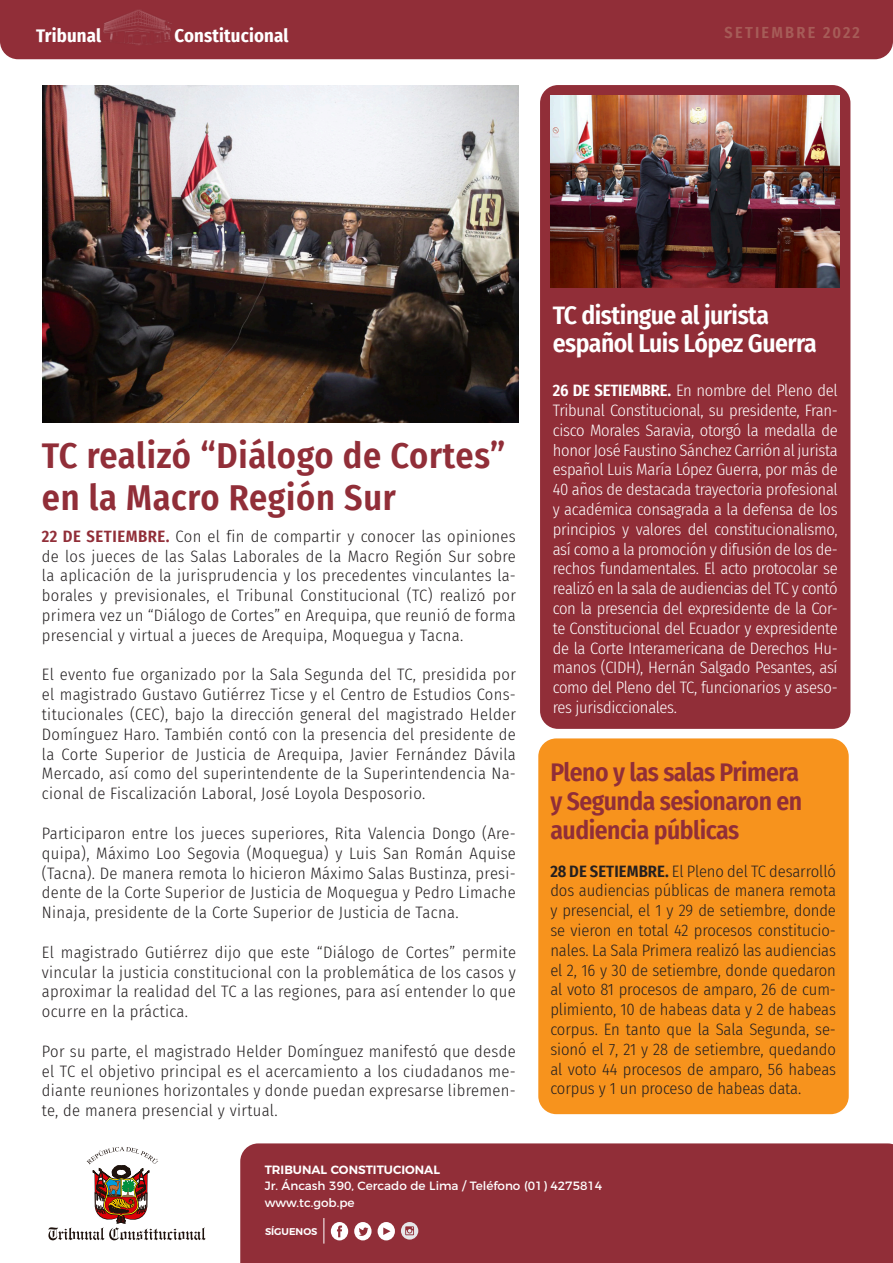
<style>
.page{position:relative;width:893px;height:1263px;background:#fff}
.page>*{position:absolute;margin:0;border:0;box-sizing:border-box;transform-origin:0 0}
.t1{font:600 36px/42px "Fira Sans Condensed";letter-spacing:.02em;color:#912e38}
.t2{font:600 25.5px/29px "Fira Sans Condensed";letter-spacing:-.02em;color:#912e38}
.t3{font:600 25.5px/29px "Fira Sans Condensed";letter-spacing:-.02em;color:#fff}
.t4{font:700 18.6px "Fira Sans Condensed";letter-spacing:.01em;color:#fff}
.t5{font:300 16.5px/19.8px "Fira Sans Condensed";letter-spacing:.02em;color:#231f20;text-align:justify}
.t6{font:300 16.5px/19.8px "Fira Sans Condensed";letter-spacing:-.02em;color:#fff;text-align:justify}
.t7{font:600 16.05px "Fira Sans Condensed";letter-spacing:.14em;color:#a65c58}
.t8{font:12px "Montserrat";color:#fff}
.t9{font:600 12px "Montserrat";color:#fff}
.t10{font:600 9.75px "Montserrat";color:#fff}
.s1{font-weight:600;color:#912e38}
.s2{font-weight:600}
</style>
<div class="page">
<svg style="left:48px;top:1147px;width:158px;height:93px"></svg>
<div style="left:240px;top:1143px;width:653px;height:120px;background:#912e38"></div>
<div style="left:354px;top:1222px;width:18px;height:18px;background:#fff;border-radius:50%"></div>
<div style="left:331px;top:1222px;width:17px;height:18px;background:#fff;border-radius:50%"></div>
<div style="left:378px;top:1222px;width:17px;height:18px;background:#fff;border-radius:50%"></div>
<svg style="left:324px;top:1218px;width:1px;height:25px"></svg>
<svg style="left:359px;top:1227px;width:9px;height:9px"></svg>
<svg style="left:337px;top:1225px;width:5px;height:12px"></svg>
<svg style="left:383px;top:1227px;width:7px;height:8px"></svg>
<div style="left:401px;top:1222px;width:17px;height:17px;background:#e6e7e9;border-radius:50%"></div>
<svg style="left:405px;top:1226px;width:9px;height:9px"></svg>
<div style="left:538px;top:738px;width:311px;height:376px;background:#f7931d;border-radius:18px"></div>
<div style="left:540px;top:85px;width:310px;height:644px;background:#912e38;border-radius:18px"></div>
<div style="left:0;top:0;width:893px;height:59px;background:#912e38"></div>
<img style="left:103px;top:9px;width:71px;height:37px">
<img style="left:43px;top:85px;width:476px;height:338px">
<img style="left:551px;top:95px;width:289px;height:193px">
<p class="t4" style="left:36px;top:20px;width:67px">Tribunal</p>
<p class="t4" style="left:175px;top:20px;width:115px">Constitucional</p>
<p class="t7" style="left:725px;top:20px;width:137px">SETIEMBRE 2022</p>
<p class="t1" style="left:42px;top:432px;width:465px">TC realizó “Diálogo de Cortes” en la Macro Región Sur</p>
<p class="t5" style="left:42px;top:526px;width:476px"><span class="s1">22 DE SETIEMBRE.</span> Con el fin de compartir y conocer las opiniones de los jueces de las Salas Laborales de la Macro Región Sur sobre la aplicación de la jurisprudencia y los precedentes vinculantes la&shy;borales y previsionales, el Tribunal Constitucional (TC) realizó por primera vez un “Diálogo de Cortes” en Arequipa, que reunió de forma presencial y virtual a jueces de Arequipa, Moquegua y Tacna.</p>
<p class="t5" style="left:42px;top:665px;width:476px">El evento fue organizado por la Sala Segunda del TC, presidida por el magistrado Gustavo Gutiérrez Ticse y el Centro de Estudios Cons&shy;titucionales (CEC), bajo la dirección general del magistrado Helder Domínguez Haro. También contó con la presencia del presidente de la Corte Superior de Justicia de Arequipa, Javier Fernández Dávila Mercado, así como del superintendente de la Superintendencia Na&shy;cional de Fiscalización Laboral, José Loyola Desposorio.</p>
<p class="t5" style="left:42px;top:823px;width:476px">Participaron entre los jueces superiores, Rita Valencia Dongo (Are&shy;quipa), Máximo Loo Segovia (Moquegua) y Luis San Román Aquise (Tacna). De manera remota lo hicieron Máximo Salas Bustinza, presi&shy;dente de la Corte Superior de Justicia de Moquegua y Pedro Limache Ninaja, presidente de la Corte Superior de Justicia de Tacna.</p>
<p class="t5" style="left:42px;top:942px;width:476px">El magistrado Gutiérrez dijo que este “Diálogo de Cortes” permite vincular la justicia constitucional con la problemática de los casos y aproximar la realidad del TC a las regiones, para así entender lo que ocurre en la práctica.</p>
<p class="t5" style="left:42px;top:1041px;width:476px">Por su parte, el magistrado Helder Domínguez manifestó que desde el TC el objetivo principal es el acercamiento a los ciudadanos me&shy;diante reuniones horizontales y donde puedan expresarse libremen&shy;te, de manera presencial y virtual.</p>
<p class="t3" style="left:553px;top:299px;width:266px">TC distingue al jurista español Luis López Guerra</p>
<p class="t6" style="left:553px;top:380px;width:286px"><span class="s2">26 DE SETIEMBRE.</span> En nombre del Pleno del Tribunal Constitucional, su presidente, Fran&shy;cisco Morales Saravia, otorgó la medalla de honor José Faustino Sánchez Carrión al jurista español Luis María López Guerra, por más de 40 años de destacada trayectoria profesional y académica consagrada a la defensa de los principios y valores del constitucionalismo, así como a la promoción y difusión de los de&shy;rechos fundamentales. El acto protocolar se realizó en la sala de audiencias del TC y contó con la presencia del expresidente de la Cor&shy;te Constitucional del Ecuador y expresidente de la Corte Interamericana de Derechos Hu&shy;manos (CIDH), Hernán Salgado Pesantes, así como del Pleno del TC, funcionarios y aseso&shy;res jurisdiccionales.</p>
<p class="t2" style="left:550px;top:756px;width:253px">Pleno y las salas Primera y Segunda sesionaron en audiencia públicas</p>
<p class="t5" style="left:550px;top:861px;width:287px"><span class="s2">28 DE SETIEMBRE.</span> El Pleno del TC desarrolló dos audiencias públicas de manera remota y presencial, el 1 y 29 de setiembre, donde se vieron en total 42 procesos constitucio&shy;nales. La Sala Primera realizó las audiencias el 2, 16 y 30 de setiembre, donde quedaron al voto 81 procesos de amparo, 26 de cum&shy;plimiento, 10 de habeas data y 2 de habeas corpus. En tanto que la Sala Segunda, se&shy;sionó el 7, 21 y 28 de setiembre, quedando al voto 44 procesos de amparo, 56 habeas corpus y 1 un proceso de habeas data.</p>
<p class="t9" style="left:265px;top:1160px;width:177px">TRIBUNAL CONSTITUCIONAL</p>
<p class="t8" style="left:265px;top:1176px;width:339px">Jr. Áncash 390, Cercado de Lima / Teléfono (01) 4275814</p>
<p class="t8" style="left:265px;top:1193px;width:91px">www.tc.gob.pe</p>
<p class="t10" style="left:265px;top:1223px;width:54px">SÍGUENOS</p>
</div>
